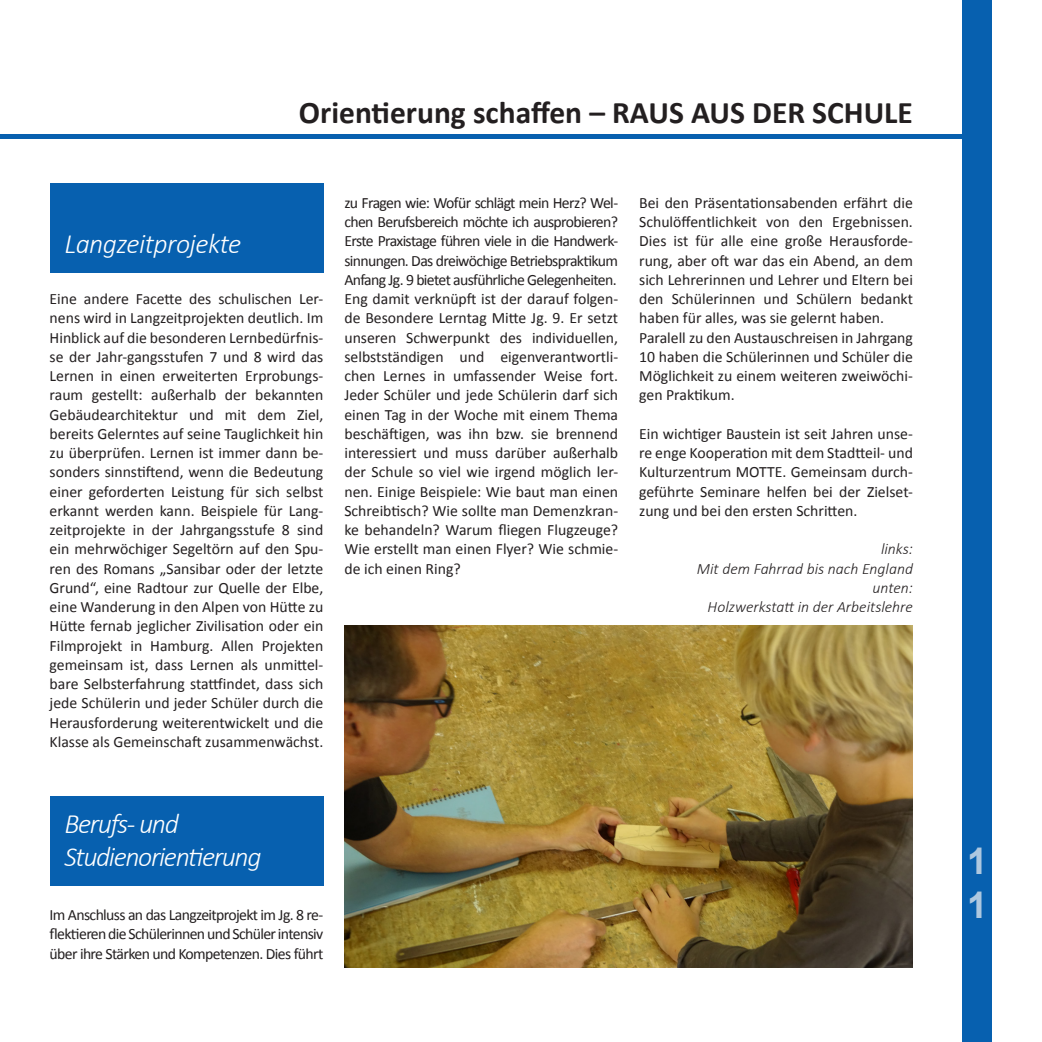
<style>
.page{position:relative;width:1042px;height:1042px;background:#fff}
.page>*{position:absolute;margin:0;border:0;box-sizing:border-box;transform-origin:0 0}
.t1{font:700 36.75px "Arial";color:#aec8e0}
.t2{font:700 31.5px "Calibri";color:#231f20}
.t3{font:italic 300 28px/33.6px "Calibri";letter-spacing:-.05em;color:#fff}
.t4{font:italic 300 28px "Calibri";letter-spacing:-.02em;color:#fff}
.t5{font:15.75px/19.2px "Calibri";color:#231f20;text-align:justify}
.t6{font:italic 300 15.75px/19.2px "Calibri";color:#231f20;text-align:right}
</style>
<div class="page">
<img style="left:344px;top:625px;width:569px;height:342px">
<div style="left:962px;top:0;width:30px;height:1042px;background:#0760af"></div>
<div style="left:0;top:134px;width:972px;height:5px;background:#0760af"></div>
<div style="left:50px;top:184px;width:273px;height:89px;background:#0760af"></div>
<div style="left:50px;top:797px;width:273px;height:89px;background:#0760af"></div>
<p class="t2" style="left:299px;top:91px;width:615px">Orientierung schaffen – RAUS AUS DER SCHULE</p>
<p class="t4" style="left:64px;top:226px;width:178px">Langzeitprojekte</p>
<p class="t5" style="left:50px;top:289px;width:275px">Eine andere Facette des schulischen Ler&shy;nens wird in Langzeitprojekten deutlich. Im Hinblick auf die besonderen Lernbedürfnis&shy;se der Jahr-gangsstufen 7 und 8 wird das Lernen in einen erweiterten Erprobungs&shy;raum gestellt: außerhalb der bekannten Gebäudearchitektur und mit dem Ziel, bereits Gelerntes auf seine Tauglichkeit hin zu überprüfen. Lernen ist immer dann be&shy;sonders sinnstiftend, wenn die Bedeutung einer geforderten Leistung für sich selbst erkannt werden kann. Beispiele für Lang&shy;zeitprojekte in der Jahrgangsstufe 8 sind ein mehrwöchiger Segeltörn auf den Spu&shy;ren des Romans „Sansibar oder der letzte Grund“, eine Radtour zur Quelle der Elbe, eine Wanderung in den Alpen von Hütte zu Hütte fernab jeglicher Zivilisation oder ein Filmprojekt in Hamburg. Allen Projekten gemeinsam ist, dass Lernen als unmittel&shy;bare Selbsterfahrung stattfindet, dass sich jede Schülerin und jeder Schüler durch die Herausforderung weiterentwickelt und die Klasse als Gemeinschaft zusammenwächst.</p>
<p class="t5" style="left:344px;top:192px;width:275px">zu Fragen wie: Wofür schlägt mein Herz? Wel&shy;chen Berufsbereich möchte ich ausprobieren?<br>Erste Praxistage führen viele in die Handwerk&shy;sinnungen. Das dreiwöchige Betriebspraktikum Anfang Jg. 9 bietet ausführliche Gelegenheiten.</p>
<p class="t5" style="left:344px;top:289px;width:275px">Eng damit verknüpft ist der darauf folgen&shy;de Besondere Lerntag Mitte Jg. 9. Er setzt unseren Schwerpunkt des individuellen, selbstständigen und eigenverantwortli&shy;chen Lernes in umfassender Weise fort.<br>Jeder Schüler und jede Schülerin darf sich einen Tag in der Woche mit einem Thema beschäftigen, was ihn bzw. sie brennend interessiert und muss darüber außerhalb der Schule so viel wie irgend möglich ler&shy;nen. Einige Beispiele: Wie baut man einen Schreibtisch? Wie sollte man Demenzkran&shy;ke behandeln? Warum fliegen Flugzeuge?<br>Wie erstellt man einen Flyer? Wie schmie&shy;de ich einen Ring?</p>
<p class="t5" style="left:639px;top:192px;width:275px">Bei den Präsentationsabenden erfährt die Schulöffentlichkeit von den Ergebnissen.<br>Dies ist für alle eine große Herausforde&shy;rung, aber oft war das ein Abend, an dem sich Lehrerinnen und Lehrer und Eltern bei den Schülerinnen und Schülern bedankt haben für alles, was sie gelernt haben.</p>
<p class="t5" style="left:639px;top:327px;width:275px">Paralell zu den Austauschreisen in Jahrgang 10 haben die Schülerinnen und Schüler die Möglichkeit zu einem weiteren zweiwöchi&shy;gen Praktikum.</p>
<p class="t5" style="left:639px;top:423px;width:275px">Ein wichtiger Baustein ist seit Jahren unse&shy;re enge Kooperation mit dem Stadtteil- und Kulturzentrum MOTTE. Gemeinsam durch&shy;geführte Seminare helfen bei der Zielset&shy;zung und bei den ersten Schritten.</p>
<p class="t6" style="left:697px;top:539px;width:218px">links:<br>Mit dem Fahrrad bis nach England</p>
<p class="t6" style="left:872px;top:578px;width:42px">unten:</p>
<p class="t6" style="left:707px;top:597px;width:207px">Holzwerkstatt in der Arbeitslehre</p>
<p class="t3" style="left:64px;top:806px;width:199px">Berufs- und<br>Studienorientierung</p>
<p class="t5" style="left:50px;top:905px;width:275px">Im Anschluss an das Langzeitprojekt im Jg. 8 re&shy;flektieren die Schülerinnen und Schüler intensiv über ihre Stärken und Kompetenzen. Dies führt</p>
<p class="t1" style="left:967px;top:836px;width:22px">1</p>
<p class="t1" style="left:967px;top:881px;width:22px">1</p>
</div>
